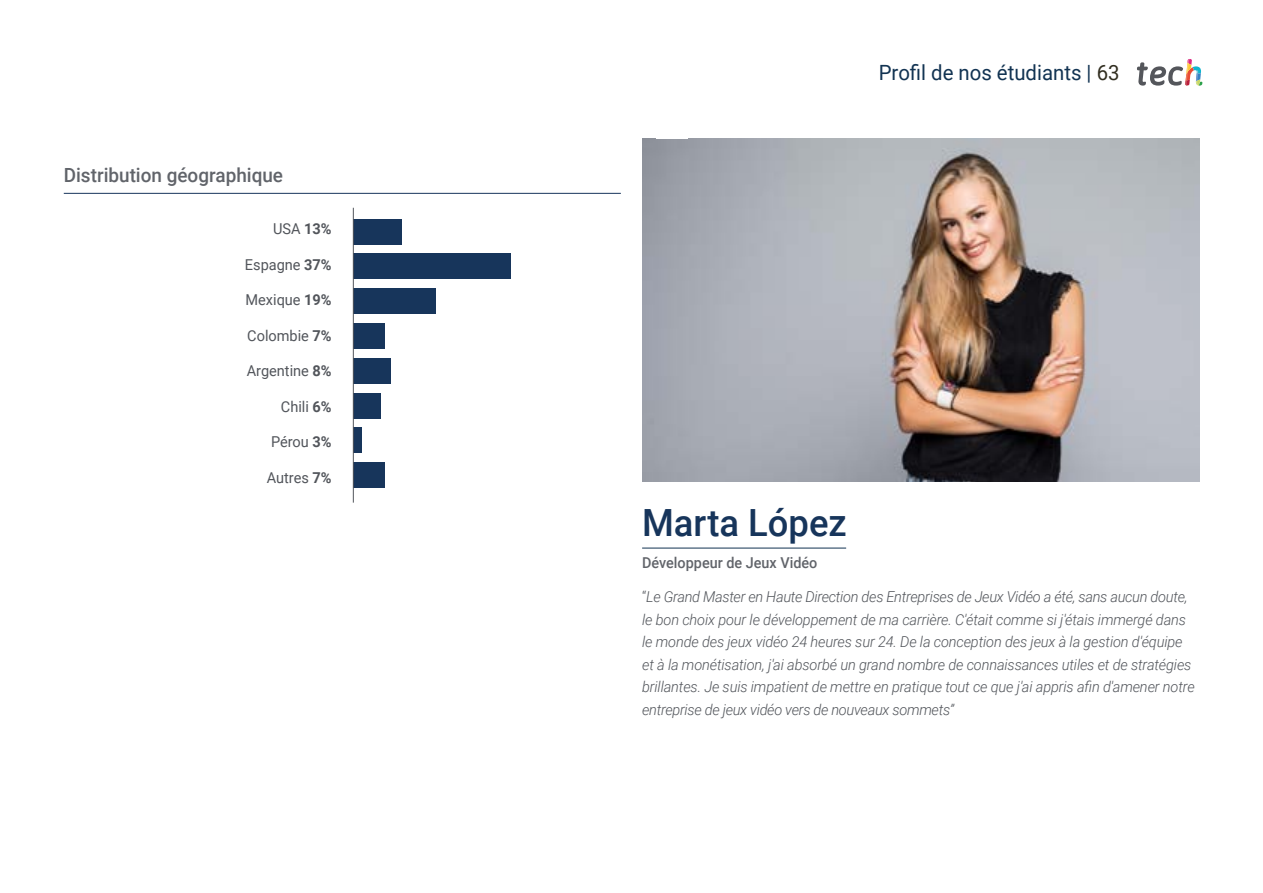
<style>
.page{position:relative;width:1263px;height:893px;background:#fff}
.page>*{position:absolute;margin:0;border:0;box-sizing:border-box;transform-origin:0 0}
.t1{font:500 37.5px "Roboto";color:#17355b}
.t2{font:21px "Roboto";color:#123352}
.t3{font:500 19.5px "Roboto";color:#61646a}
.t4{font:italic 300 15px/22.5px "Roboto";letter-spacing:-.01em;color:#52555b}
.t5{font:15px "Roboto";color:#52555b}
.t6{font:500 15px "Roboto";color:#61646a;scale:.96 1}
.s1{font-weight:700}
.s2{color:#312e20}
.s3{font-style:normal}
</style>
<div class="page">
<hr style="left:642px;top:548px;width:204px;height:1px;background:#123352">
<img style="left:642px;top:138px;width:557px;height:343px">
<hr style="left:64px;top:193px;width:557px;height:1px;background:#17355b">
<div style="left:353px;top:219px;width:49px;height:25px;background:#17355b"></div>
<div style="left:353px;top:358px;width:37px;height:26px;background:#17355b"></div>
<div style="left:353px;top:254px;width:158px;height:25px;background:#17355b"></div>
<div style="left:353px;top:393px;width:28px;height:25px;background:#17355b"></div>
<div style="left:353px;top:288px;width:83px;height:26px;background:#17355b"></div>
<div style="left:353px;top:428px;width:9px;height:25px;background:#17355b"></div>
<div style="left:353px;top:323px;width:32px;height:26px;background:#17355b"></div>
<div style="left:353px;top:462px;width:32px;height:26px;background:#17355b"></div>
<hr style="left:353px;top:208px;width:1px;height:295px;background:#52555b">
<svg style="left:1137px;top:59px;width:65px;height:27px"></svg>
<h3 class="t3" style="left:64px;top:161px;width:221px">Distribution géographique</h3>
<p class="t5" style="left:273px;top:218px;width:60px">USA <span class="s1">13%</span></p>
<p class="t5" style="left:245px;top:254px;width:88px">Espagne <span class="s1">37%</span></p>
<p class="t5" style="left:245px;top:289px;width:88px">Mexique <span class="s1">19%</span></p>
<p class="t5" style="left:247px;top:325px;width:86px">Colombie <span class="s1">7%</span></p>
<p class="t5" style="left:247px;top:360px;width:86px">Argentine <span class="s1">8%</span></p>
<p class="t5" style="left:281px;top:396px;width:52px">Chili <span class="s1">6%</span></p>
<p class="t5" style="left:271px;top:431px;width:62px">Pérou <span class="s1">3%</span></p>
<p class="t5" style="left:267px;top:467px;width:66px">Autres <span class="s1">7%</span></p>
<h2 class="t2" style="left:879px;top:57px;width:242px">Profil de nos étudiants | <span class="s2">63</span></h2>
<h1 class="t1" style="left:642px;top:496px;width:206px">Marta López</h1>
<p class="t6" style="left:642px;top:552px;width:184px">Développeur de Jeux Vidéo</p>
<p class="t4" style="left:642px;top:585px;width:554px"><span class="s3">“</span>Le Grand Master en Haute Direction des Entreprises de Jeux Vidéo a été, sans aucun doute, le bon choix pour le développement de ma carrière. C'était comme si j'étais immergé dans le monde des jeux vidéo 24 heures sur 24. De la conception des jeux à la gestion d'équipe et à la monétisation, j'ai absorbé un grand nombre de connaissances utiles et de stratégies brillantes. Je suis impatient de mettre en pratique tout ce que j'ai appris afin d'amener notre entreprise de jeux vidéo vers de nouveaux sommets”</p>
</div>
